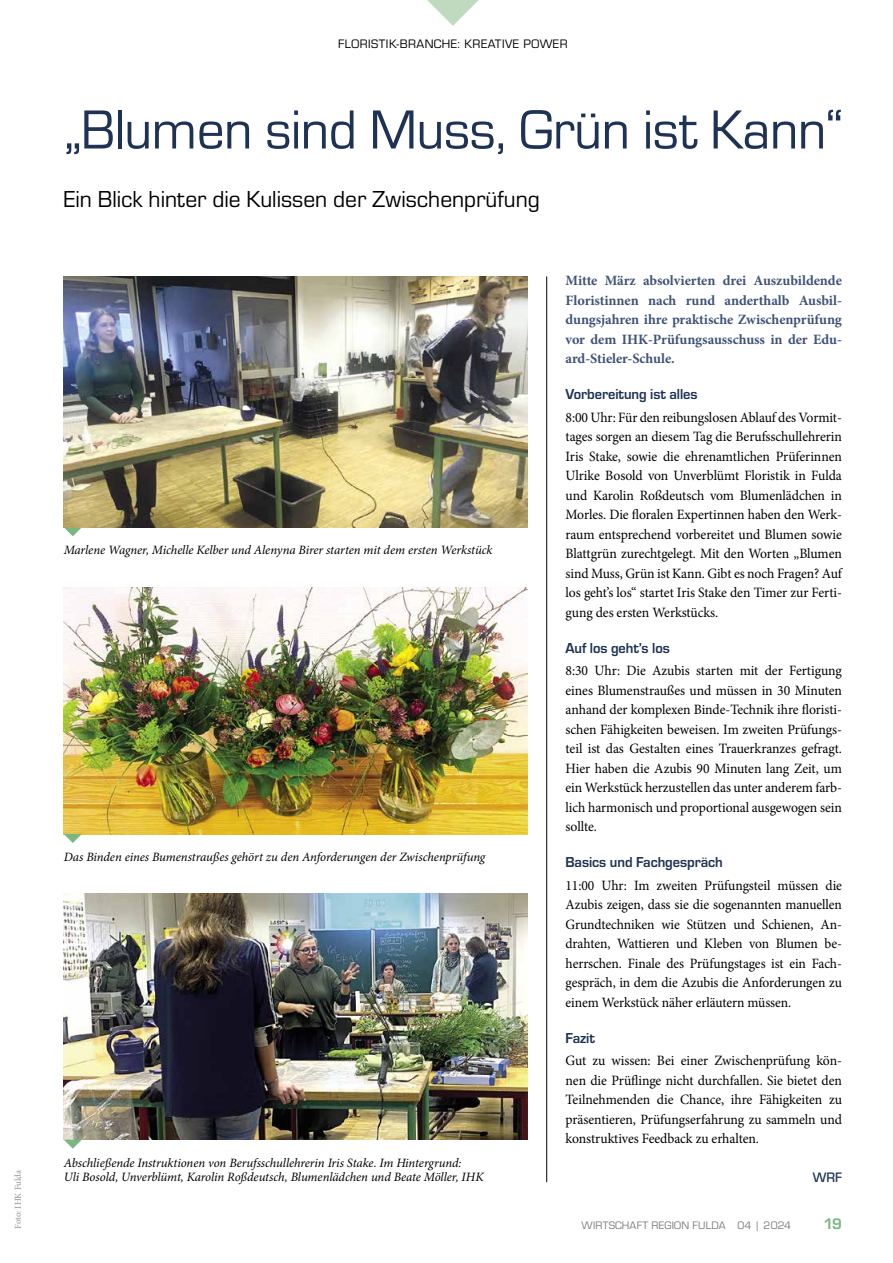
<style>
.page{position:relative;width:893px;height:1263px;background:#fff}
.page>*{position:absolute;margin:0;border:0;box-sizing:border-box;transform-origin:0 0}
.t1{font:57px "Eurostile T";letter-spacing:-.01em;color:#1d3254}
.t2{font:24px "Eurostile T";color:#000}
.t3{font:700 15.75px "Eurostile T";color:#78b781}
.t4{font:700 15px "Eurostile T";letter-spacing:-.005em;color:#1d3254;scale:.96 1}
.t5{font:14.25px/19.5px "Minion Pro";letter-spacing:-.005em;color:#000;text-align:justify;scale:.96 1}
.t6{font:14.25px/19.5px "Minion Pro";letter-spacing:-.005em;color:#000;text-align:justify;scale:.95 1}
.t7{font:700 14.25px/19.5px "Minion Pro";letter-spacing:-.005em;color:#405377;text-align:justify}
.t8{font:500 14.25px "Eurostile T";color:#1d3254;scale:.96 1}
.t9{font:italic 12.75px/15px "Minion Pro";letter-spacing:-.005em;color:#000}
.t10{font:12.75px "Eurostile T";letter-spacing:.04em;color:#000}
.t11{font:11.25px "Eurostile T";letter-spacing:.02em;color:#7c7c7c}
.t12{font:9px "Minion Pro";color:#939393}
</style>
<div class="page">
<svg style="left:427px;top:0;width:52px;height:26px"></svg>
<img style="left:64px;top:893px;width:463px;height:247px">
<hr style="left:546px;top:276px;width:1px;height:906px;background:#000">
<img style="left:64px;top:587px;width:463px;height:247px">
<svg style="left:64px;top:834px;width:18px;height:9px"></svg>
<svg style="left:64px;top:1140px;width:18px;height:9px"></svg>
<svg style="left:64px;top:527px;width:18px;height:9px"></svg>
<img style="left:64px;top:276px;width:463px;height:251px">
<p class="t12" style="left:12px;top:1229px;width:60px;rotate:-90deg">Foto: IHK Fulda</p>
<p class="t10" style="left:338px;top:37px;width:231px">FLORISTIK-BRANCHE: KREATIVE POWER</p>
<h1 class="t1" style="left:64px;top:99px;width:781px">„Blumen sind Muss, Grün ist Kann“</h1>
<h2 class="t2" style="left:64px;top:186px;width:478px">Ein Blick hinter die Kulissen der Zwischenprüfung</h2>
<p class="t9" style="left:64px;top:542px;width:430px">Marlene Wagner, Michelle Kelber und Alenyna Birer starten mit dem ersten Werkstück</p>
<p class="t9" style="left:64px;top:849px;width:423px">Das Binden eines Bumenstraußes gehört zu den Anforderungen der Zwischenprüfung</p>
<p class="t9" style="left:64px;top:1155px;width:421px">Abschließende Instruktionen von Berufsschullehrerin Iris Stake. Im Hintergrund:<br>Uli Bosold, Unverblümt, Karolin Roßdeutsch, Blumenlädchen und Beate Möller, IHK</p>
<p class="t7" style="left:566px;top:271px;width:278px">Mitte März absolvierten drei Auszubildende Floristinnen nach rund anderthalb Ausbil&shy;dungsjahren ihre praktische Zwischenprüfung vor dem IHK-Prüfungsausschuss in der Edu&shy;ard-Stieler-Schule.</p>
<p class="t4" style="left:566px;top:386px;width:139px">Vorbereitung ist alles</p>
<p class="t5" style="left:566px;top:407px;width:289px">8:00 Uhr: Für den reibungslosen Ablauf des Vormit&shy;tages sorgen an diesem Tag die Berufsschullehrerin Iris Stake, sowie die ehrenamtlichen Prüferinnen Ulrike Bosold von Unverblümt Floristik in Fulda und Karolin Roßdeutsch vom Blumenlädchen in Morles. Die floralen Expertinnen haben den Werk&shy;raum entsprechend vorbereitet und Blumen sowie Blattgrün zurechtgelegt. Mit den Worten „Blumen sind Muss, Grün ist Kann. Gibt es noch Fragen? Auf los geht’s los“ startet Iris Stake den Timer zur Ferti&shy;gung des ersten Werkstücks.</p>
<p class="t4" style="left:566px;top:639px;width:110px">Auf los geht’s los</p>
<p class="t5" style="left:566px;top:661px;width:289px">8:30 Uhr: Die Azubis starten mit der Fertigung eines Blumenstraußes und müssen in 30 Minuten anhand der komplexen Binde-Technik ihre floristi&shy;schen Fähigkeiten beweisen. Im zweiten Prüfungs&shy;teil ist das Gestalten eines Trauerkranzes gefragt.<br>Hier haben die Azubis 90 Minuten lang Zeit, um ein Werkstück herzustellen das unter anderem farb&shy;lich harmonisch und proportional ausgewogen sein sollte.</p>
<p class="t4" style="left:566px;top:854px;width:165px">Basics und Fachgespräch</p>
<p class="t6" style="left:566px;top:875px;width:292px">11:00 Uhr: Im zweiten Prüfungsteil müssen die Azubis zeigen, dass sie die sogenannten manuellen Grundtechniken wie Stützen und Schienen, An&shy;drahten, Wattieren und Kleben von Blumen be&shy;herrschen. Finale des Prüfungstages ist ein Fach&shy;gespräch, in dem die Azubis die Anforderungen zu einem Werkstück näher erläutern müssen.</p>
<p class="t4" style="left:566px;top:1029px;width:32px">Fazit</p>
<p class="t5" style="left:566px;top:1051px;width:289px">Gut zu wissen: Bei einer Zwischenprüfung kön&shy;nen die Prüflinge nicht durchfallen. Sie bietet den Teilnehmenden die Chance, ihre Fähigkeiten zu präsentieren, Prüfungserfahrung zu sammeln und konstruktives Feedback zu erhalten.</p>
<p class="t8" style="left:813px;top:1170px;width:32px">WRF</p>
<p class="t11" style="left:582px;top:1219px;width:211px">WIRTSCHAFT REGION FULDA 04 | 2024</p>
<p class="t3" style="left:823px;top:1215px;width:20px">19</p>
</div>
